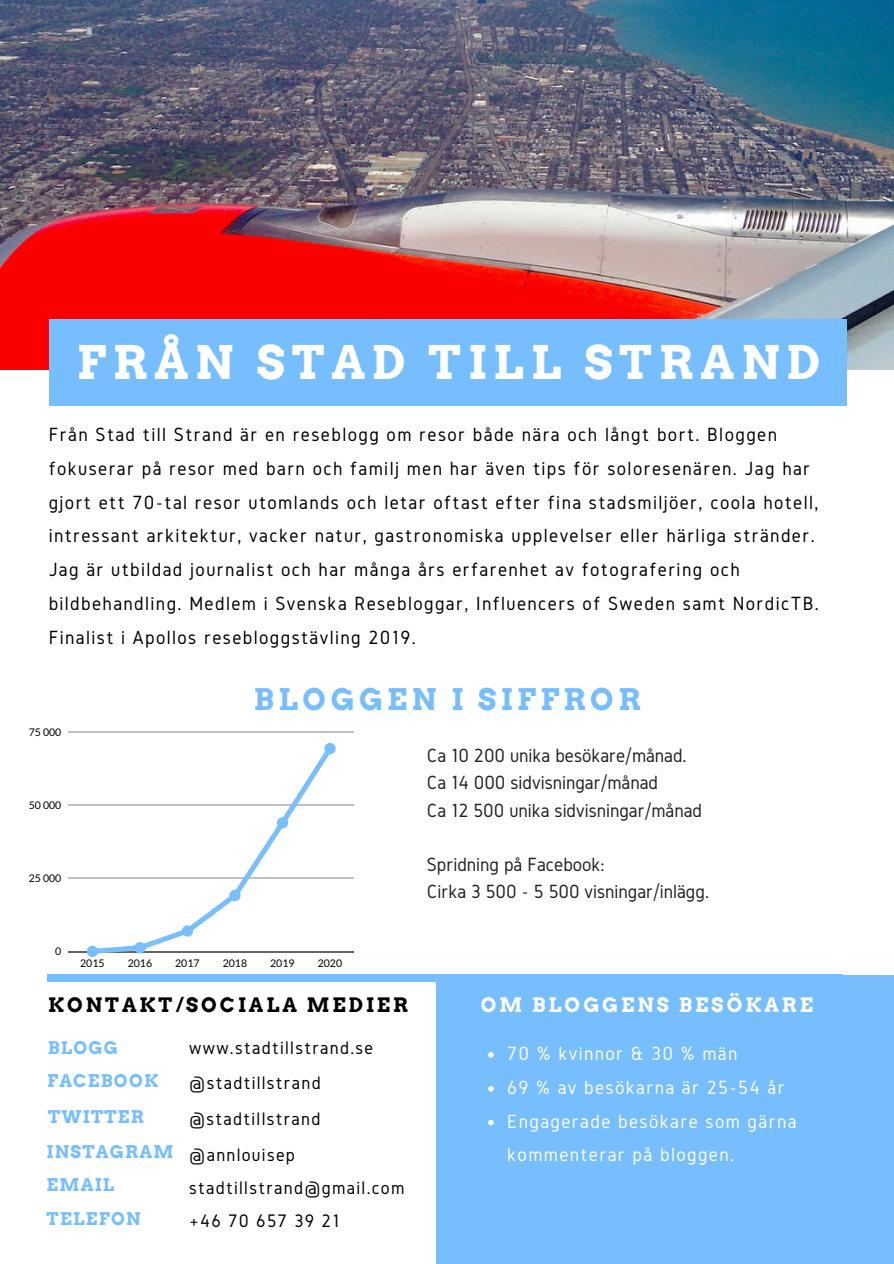
<style>
.page{position:relative;width:894px;height:1264px;background:#fff}
.page>*{position:absolute;margin:0;border:0;box-sizing:border-box;transform-origin:0 0}
.t1{font:700 46.35px "Arvo";letter-spacing:.15em;color:#fff}
.t2{font:700 29.85px "Arvo";letter-spacing:.15em;color:#77beff}
.t3{font:19.8px "Gidole";letter-spacing:.07em;color:#000}
.t4{font:19.8px "Gidole";color:#222}
.t5{font:19.8px/33.8px "Gidole";letter-spacing:.07em;color:#fff}
.t6{font:700 19.8px "Arvo";letter-spacing:.15em;color:#000}
.t7{font:700 19.8px "Arvo";letter-spacing:.15em;color:#fff}
.t8{font:18.75px "Gidole";letter-spacing:.07em;color:#000}
.t9{font:700 17.55px "Arvo";letter-spacing:.07em;color:#77beff}
.t10{font:10.5px "Lato";color:#000}
</style>
<div class="page">
<img style="left:0;top:0;width:893px;height:369px">
<div style="left:49px;top:319px;width:797px;height:87px;background:#77beff"></div>
<div style="left:47px;top:974px;width:795px;height:7px;background:#77beff"></div>
<div style="left:436px;top:975px;width:457px;height:288px;background:#77beff"></div>
<svg style="left:488px;top:1052px;width:5px;height:5px"></svg>
<svg style="left:488px;top:1086px;width:5px;height:5px"></svg>
<svg style="left:488px;top:1119px;width:5px;height:6px"></svg>
<hr style="left:69px;top:731px;width:284px;height:1px;background:#000">
<hr style="left:69px;top:804px;width:284px;height:1px;background:#000">
<hr style="left:69px;top:877px;width:284px;height:2px;background:#000">
<hr style="left:69px;top:951px;width:284px;height:1px;background:#000">
<svg style="left:87px;top:743px;width:248px;height:214px"></svg>
<p class="t1" style="left:77px;top:334px;width:744px">FRÅN STAD TILL STRAND</p>
<p class="t3" style="left:49px;top:423px;width:729px">Från Stad till Strand är en reseblogg om resor både nära och långt bort. Bloggen</p>
<p class="t3" style="left:49px;top:457px;width:762px">fokuserar på resor med barn och familj men har även tips för soloresenären. Jag har</p>
<p class="t3" style="left:49px;top:491px;width:771px">gjort ett 70-tal resor utomlands och letar oftast efter fina stadsmiljöer, coola hotell,</p>
<p class="t3" style="left:49px;top:525px;width:767px">intressant arkitektur, vacker natur, gastronomiska upplevelser eller härliga stränder.</p>
<p class="t3" style="left:49px;top:558px;width:692px">Jag är utbildad journalist och har många års erfarenhet av fotografering och</p>
<p class="t3" style="left:49px;top:592px;width:771px">bildbehandling. Medlem i Svenska Resebloggar, Influencers of Sweden samt NordicTB.</p>
<p class="t3" style="left:49px;top:626px;width:368px">Finalist i Apollos resebloggstävling 2019.</p>
<p class="t10" style="left:29px;top:725px;width:34px">75 000</p>
<p class="t10" style="left:29px;top:798px;width:34px">50 000</p>
<p class="t10" style="left:29px;top:872px;width:34px">25 000</p>
<p class="t10" style="left:55px;top:945px;width:8px">0</p>
<p class="t2" style="left:254px;top:681px;width:388px">BLOGGEN I SIFFROR</p>
<p class="t10" style="left:80px;top:956px;width:26px">2015</p>
<p class="t10" style="left:128px;top:956px;width:26px">2016</p>
<p class="t10" style="left:175px;top:956px;width:26px">2017</p>
<p class="t10" style="left:223px;top:956px;width:26px">2018</p>
<p class="t10" style="left:270px;top:956px;width:26px">2019</p>
<p class="t10" style="left:317px;top:956px;width:26px">2020</p>
<p class="t4" style="left:426px;top:745px;width:261px">Ca 10 200 unika besökare/månad.</p>
<p class="t4" style="left:426px;top:772px;width:233px">Ca 14 000 sidvisningar/månad</p>
<p class="t4" style="left:426px;top:799px;width:276px">Ca 12 500 unika sidvisningar/månad</p>
<p class="t4" style="left:426px;top:853px;width:179px">Spridning på Facebook:</p>
<p class="t4" style="left:426px;top:880px;width:283px">Cirka 3 500 - 5 500 visningar/inlägg.</p>
<p class="t6" style="left:48px;top:992px;width:361px">KONTAKT/SOCIALA MEDIER</p>
<p class="t7" style="left:480px;top:992px;width:334px">OM BLOGGENS BESÖKARE</p>
<p class="t5" style="left:507px;top:1036px;width:231px">70 % kvinnor &amp; 30 % män</p>
<p class="t5" style="left:507px;top:1070px;width:279px">69 % av besökarna är 25-54 år</p>
<p class="t5" style="left:507px;top:1103px;width:291px">Engagerade besökare som gärna kommenterar på bloggen.</p>
<p class="t9" style="left:48px;top:1037px;width:71px">BLOGG</p>
<p class="t8" style="left:189px;top:1037px;width:185px">www.stadtillstrand.se</p>
<p class="t9" style="left:47px;top:1070px;width:113px">FACEBOOK</p>
<p class="t8" style="left:189px;top:1072px;width:133px">@stadtillstrand</p>
<p class="t8" style="left:189px;top:1108px;width:133px">@stadtillstrand</p>
<p class="t9" style="left:47px;top:1140px;width:128px">INSTAGRAM</p>
<p class="t8" style="left:189px;top:1144px;width:107px">@annlouisep</p>
<p class="t8" style="left:189px;top:1177px;width:217px">stadtillstrand@gmail.com</p>
<p class="t9" style="left:48px;top:1105px;width:97px">TWITTER</p>
<p class="t9" style="left:47px;top:1173px;width:69px">EMAIL</p>
<p class="t9" style="left:47px;top:1208px;width:96px">TELEFON</p>
<p class="t8" style="left:189px;top:1210px;width:151px">+46 70 657 39 21</p>
</div>
